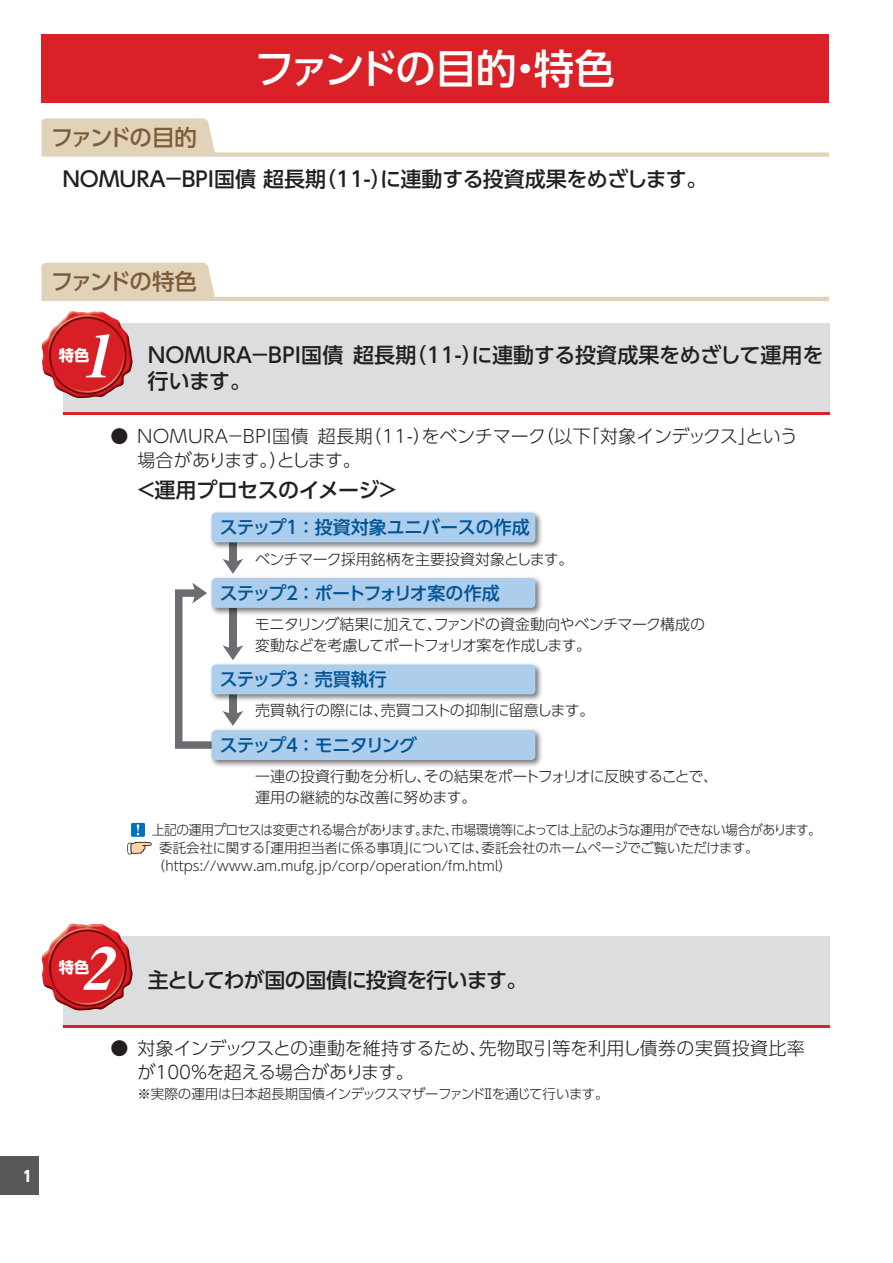
<style>
.page{position:relative;width:893px;height:1263px;background:#fff}
.page>*{position:absolute;margin:0;border:0;box-sizing:border-box;transform-origin:0 0}
.t1{font:italic 58.5px "Midashi Min Pr 5 MA31";color:#fff;scale:1.04 1}
.t2{font:500 40.5px "UD Shin Go Pro";letter-spacing:-.06em;color:#fff}
.t3{font:500 22.5px "UD Shin Go Pro";letter-spacing:-.095em;color:#7e5d36}
.t4{font:500 21px/25.5px "UD Shin Go Pro";letter-spacing:-.03em;color:#231f20}
.t5{font:300 18px/24px "UD Shin Go Pro";letter-spacing:-.035em;color:#231f20}
.t6{font:300 18px/24px "UD Shin Go Pro";letter-spacing:-.005em;color:#231f20}
.t7{font:500 18px "UD Shin Go Pro";letter-spacing:-.105em;color:#005495}
.t8{font:500 18px "UD Shin Go Pro";letter-spacing:-.01em;color:#005495}
.t9{font:500 18px "UD Shin Go Pro";letter-spacing:-.045em;color:#005495}
.t10{font:700 15.3px "UD Shin Go Pro";color:#fff}
.t11{font:300 15px/21px "UD Shin Go Pro";letter-spacing:-.03em;color:#231f20}
.t12{font:800 15px "UD Shin Go Pro";color:#fff;scale:.9 1}
.t13{font:300 13.5px "UD Shin Go Pro";letter-spacing:-.035em;color:#231f20}
.t14{font:300 13.5px "UD Shin Go Pro";letter-spacing:-.055em;color:#231f20;scale:.95 1}
.t15{font:300 13.5px "UD Shin Go Pro";color:#231f20}
</style>
<div class="page">
<div style="left:0;top:1157px;width:38px;height:38px;background:#57585a"></div>
<div style="left:41px;top:35px;width:788px;height:68px;background:#da2128"></div>
<svg style="left:41px;top:118px;width:788px;height:39px"></svg>
<svg style="left:41px;top:263px;width:788px;height:38px"></svg>
<div style="left:63px;top:324px;width:766px;height:91px;background:#dcdddf"></div>
<hr style="left:63px;top:412px;width:766px;height:3px;background:#da2128">
<img style="left:41px;top:311px;width:92px;height:87px">
<div style="left:229px;top:542px;width:8px;height:21px;background:#6c6d70"></div>
<svg style="left:223px;top:559px;width:20px;height:15px"></svg>
<svg style="left:175px;top:583px;width:68px;height:166px"></svg>
<img style="left:210px;top:512px;width:332px;height:37px">
<div style="left:212px;top:513px;width:323px;height:29px;background:#accdeb;border-radius:4px"></div>
<img style="left:207px;top:577px;width:335px;height:40px">
<div style="left:212px;top:578px;width:323px;height:30px;background:#accdeb;border-radius:4px"></div>
<img style="left:207px;top:660px;width:335px;height:44px">
<div style="left:212px;top:665px;width:323px;height:29px;background:#accdeb;border-radius:4px"></div>
<img style="left:207px;top:726px;width:335px;height:41px">
<div style="left:212px;top:730px;width:323px;height:30px;background:#accdeb;border-radius:4px"></div>
<div style="left:131px;top:823px;width:14px;height:14px;background:#0072bc"></div>
<svg style="left:137px;top:824px;width:2px;height:11px"></svg>
<svg style="left:127px;top:841px;width:25px;height:14px"></svg>
<div style="left:63px;top:936px;width:766px;height:91px;background:#dcdddf"></div>
<hr style="left:63px;top:1024px;width:766px;height:3px;background:#da2128">
<img style="left:41px;top:924px;width:92px;height:87px">
<h2 class="t2" style="left:254px;top:36px;width:362px">ファンドの目的・特色</h2>
<h3 class="t3" style="left:51px;top:119px;width:147px">ファンドの目的</h3>
<h3 class="t4" style="left:61px;top:166px;width:648px">ＮＯＭＵＲＡ－ＢＰＩ国債 超長期（11-）に連動する投資成果をめざします。</h3>
<h3 class="t3" style="left:51px;top:264px;width:148px">ファンドの特色</h3>
<h1 class="t1" style="left:80px;top:310px;width:49px">1</h1>
<h3 class="t4" style="left:146px;top:342px;width:679px">ＮＯＭＵＲＡ－ＢＰＩ国債 超長期（11-）に連動する投資成果をめざして運用を行います。</h3>
<p class="t5" style="left:137px;top:423px;width:662px;text-indent:-27px">● ＮＯＭＵＲＡ－ＢＰＩ国債 超長期（11-）をベンチマーク（以下「対象インデックス」という場合があります。）とします。</p>
<h3 class="t4" style="left:136px;top:477px;width:265px">＜運用プロセスのイメージ＞</h3>
<p class="t8" style="left:220px;top:513px;width:312px">ステップ１ ：投資対象ユニバースの作成</p>
<p class="t10" style="left:59px;top:343px;width:32px">特色</p>
<p class="t11" style="left:255px;top:548px;width:320px">ベンチマーク採用銘柄を主要投資対象とします。</p>
<p class="t7" style="left:220px;top:578px;width:281px">ステップ２ ：ポートフォリオ案の作成</p>
<p class="t11" style="left:255px;top:613px;width:452px">モニタリング結果に加えて、ファンドの資金動向やベンチマーク構成の変動などを考慮してポートフォリオ案を作成します。</p>
<p class="t9" style="left:220px;top:665px;width:169px">ステップ３ ：売買執行</p>
<p class="t11" style="left:255px;top:699px;width:341px">売買執行の際には、売買コストの抑制に留意します。</p>
<p class="t7" style="left:220px;top:730px;width:199px">ステップ４ ：モニタリング</p>
<p class="t11" style="left:255px;top:765px;width:465px">一連の投資行動を分析し、その結果をポートフォリオに反映することで、運用の継続的な改善に努めます。</p>
<p class="t14" style="left:152px;top:819px;width:706px">上記の運用プロセスは変更される場合があります。また、市場環境等によっては上記のような運用ができない場合があります。</p>
<p class="t13" style="left:159px;top:837px;width:601px">委託会社に関する「運用担当者に係る事項」については、委託会社のホームページでご覧いただけます。</p>
<p class="t15" style="left:152px;top:855px;width:362px">（https://www.am.mufg.jp/corp/operation/fm.html）</p>
<p class="t12" style="left:23px;top:1163px;width:11px">1</p>
<h1 class="t1" style="left:80px;top:923px;width:49px">2</h1>
<p class="t10" style="left:59px;top:955px;width:32px">特色</p>
<h3 class="t4" style="left:148px;top:967px;width:381px">主としてわが国の国債に投資を行います。</h3>
<p class="t6" style="left:137px;top:1036px;width:669px;text-indent:-27px">● 対象インデックスとの連動を維持するため、先物取引等を利用し債券の実質投資比率が100％を超える場合があります。</p>
<p class="t13" style="left:137px;top:1083px;width:473px">※実際の運用は日本超長期国債インデックスマザーファンドⅡを通じて行います。</p>
</div>
